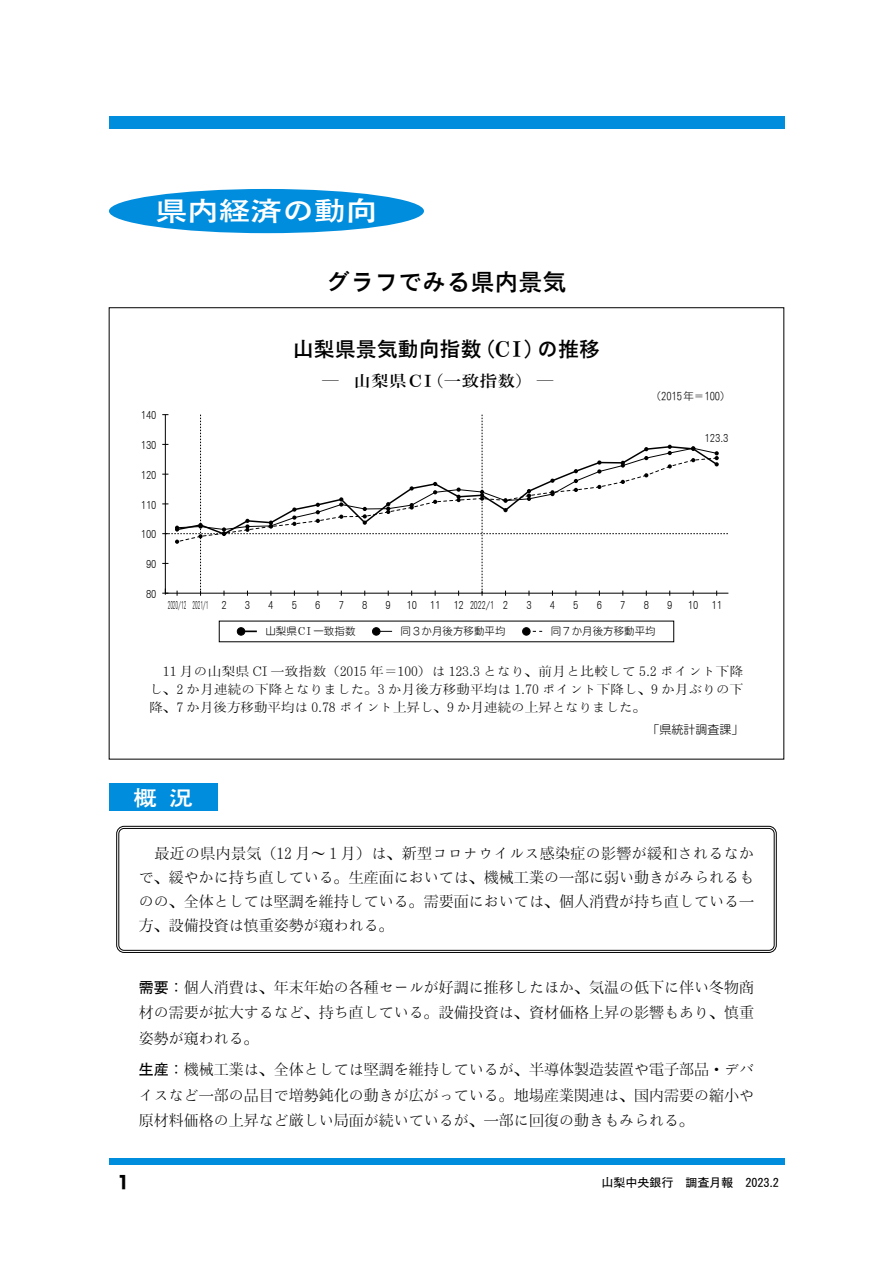
<style>
.page{position:relative;width:893px;height:1263px;background:#fff}
.page>*{position:absolute;margin:0;border:0;box-sizing:border-box;transform-origin:0 0}
.t1{font:27px "Motoya Gothic W4 90 msp RKSJ H";letter-spacing:-.02em;color:#fff;scale:1.2 1}
.t2{font:24px "Motoya Gothic W4 90 msp RKSJ H";color:#000}
.t3{font:21.6px "Motoya Gothic W4 90 msp RKSJ H";color:#fff;scale:1.11 1}
.t4{font:21px "Motoya Gothic W4 90 msp RKSJ H";color:#000}
.t5{font:18px "Mn Ip T6 M75";color:#000}
.t6{font:16.2px "Motoya Mincho W4 90 msp RKSJ H";color:#000;scale:1.11 1}
.t7{font:15px/25.5px "Motoya Mincho W2 90 msp RKSJ H";color:#000;text-align:justify}
.t8{font:12.6px/18px "Motoya Mincho W2 90 msp RKSJ H";color:#000;text-align:justify;scale:1.08 1}
.t9{font:12px "Motoya Gothic W3 90 msp RKSJ H";color:#000}
.t10{font:12px "Motoya Maru W2 90 msp RKSJ H";color:#000}
.t11{font:10.5px "Motoya Maru W2 90 msp RKSJ H";color:#000}
.t12{font:10.5px "Motoya Maru W2 90 msp RKSJ H";color:#000;scale:.5 1}
.t13{font:10.5px "Mn C2 M50";color:#000}
.t14{font:10.5px "Motoya Maru W2 90 msp RKSJ H";color:#000;scale:.75 1}
.s1{font-family:"Motoya Mincho W5 90 msp RKSJ H"}
.s2{font-family:"Motoya Cedar W2 90 msp RKSJ H"}
.s3{font-family:"Motoya Mincho W3 90 msp RKSJ H"}
.s4{font-family:"Mn Mr 2 M75"}
.s5{font-family:"Motoya Gothic W3 90 msp RKSJ H"}
</style>
<div class="page">
<div style="left:109px;top:189px;width:315px;height:44px;background:#008ddd;border-radius:50%"></div>
<div style="left:109px;top:783px;width:108px;height:28px;background:#008ddd"></div>
<div style="left:116px;top:826px;width:660px;height:127px;border:1px solid #000;border-radius:7px"></div>
<div style="left:119px;top:828px;width:655px;height:122px;border:1px solid #000;border-radius:5px"></div>
<svg style="left:162px;top:414px;width:566px;height:182px"></svg>
<svg style="left:245px;top:630px;width:12px;height:2px"></svg>
<div style="left:237px;top:628px;width:8px;height:7px;background:#000;border-radius:50%"></div>
<div style="left:237px;top:627px;width:8px;height:9px;border:1px solid #000;border-radius:50%"></div>
<svg style="left:380px;top:631px;width:12px;height:1px"></svg>
<div style="left:372px;top:628px;width:8px;height:7px;background:#000;border-radius:50%"></div>
<div style="left:372px;top:627px;width:8px;height:9px;border:1px solid #000;border-radius:50%"></div>
<div style="left:523px;top:628px;width:7px;height:7px;background:#000;border-radius:50%"></div>
<div style="left:522px;top:627px;width:9px;height:9px;border:1px solid #000;border-radius:50%"></div>
<div style="left:109px;top:117px;width:675px;height:12px;background:#008ddd"></div>
<div style="left:109px;top:1158px;width:675px;height:6px;background:#008ddd"></div>
<h1 class="t1" style="left:155px;top:198px;width:187px">県内経済の動向</h1>
<h2 class="t2" style="left:326px;top:270px;width:242px">グラフでみる県内景気</h2>
<h3 class="t4" style="left:293px;top:339px;width:309px">山梨県景気動向指数（<span class="s1">C I</span>）の推移</h3>
<p class="t11" style="left:141px;top:410px;width:17px">140</p>
<p class="t11" style="left:141px;top:440px;width:17px">130</p>
<p class="t11" style="left:141px;top:470px;width:17px">120</p>
<p class="t11" style="left:141px;top:499px;width:17px">110</p>
<p class="t11" style="left:141px;top:529px;width:17px">100</p>
<p class="t11" style="left:146px;top:559px;width:12px">90</p>
<p class="t11" style="left:146px;top:589px;width:12px">80</p>
<p class="t6" style="left:321px;top:373px;width:211px">― 山梨県 C I（一致指数）―</p>
<p class="t13" style="left:651px;top:391px;width:82px"><span class="s2">（</span>2015<span class="s2">年＝</span>100<span class="s2">）</span></p>
<p class="t11" style="left:705px;top:433px;width:25px">123.3</p>
<p class="t11" style="left:245px;top:599px;width:7px">3</p>
<p class="t11" style="left:526px;top:599px;width:7px">3</p>
<p class="t12" style="left:168px;top:599px;width:83px">2020/12 2021/1</p>
<p class="t11" style="left:453px;top:599px;width:12px">12</p>
<p class="t11" style="left:221px;top:599px;width:7px">2</p>
<p class="t14" style="left:470px;top:599px;width:34px">2022/1</p>
<p class="t11" style="left:711px;top:599px;width:12px">11</p>
<p class="t11" style="left:268px;top:599px;width:7px">4</p>
<p class="t11" style="left:315px;top:599px;width:7px">6</p>
<p class="t11" style="left:362px;top:599px;width:7px">8</p>
<p class="t11" style="left:386px;top:599px;width:7px">9</p>
<p class="t11" style="left:406px;top:599px;width:12px">10</p>
<p class="t11" style="left:430px;top:599px;width:12px">11</p>
<p class="t11" style="left:503px;top:599px;width:7px">2</p>
<p class="t11" style="left:550px;top:599px;width:7px">4</p>
<p class="t11" style="left:597px;top:599px;width:7px">6</p>
<p class="t11" style="left:644px;top:599px;width:7px">8</p>
<p class="t11" style="left:667px;top:599px;width:7px">9</p>
<p class="t11" style="left:688px;top:599px;width:12px">10</p>
<p class="t11" style="left:292px;top:599px;width:7px">5</p>
<p class="t11" style="left:573px;top:599px;width:7px">5</p>
<p class="t11" style="left:339px;top:599px;width:7px">7</p>
<p class="t11" style="left:620px;top:599px;width:7px">7</p>
<p class="t11" style="left:265px;top:626px;width:92px">山梨県<span class="s3">C I</span> 一致指数</p>
<p class="t11" style="left:401px;top:626px;width:106px">同<span class="s4">3</span>か月後方移動平均</p>
<p class="t11" style="left:551px;top:626px;width:106px">同<span class="s4">7</span>か月後方移動平均</p>
<p class="t8" style="left:149px;top:663px;width:551px">　11 月の山梨県 CI 一致指数（2015 年＝100）は 123.3 となり、前月と比較して 5.2 ポイント下降し、2 か月連続の下降となりました。3 か月後方移動平均は 1.70 ポイント下降し、9 か月ぶりの下降、7 か月後方移動平均は 0.78 ポイント上昇し、9 か月連続の上昇となりました。</p>
<p class="t10" style="left:647px;top:723px;width:97px">「県統計調査課」</p>
<h3 class="t3" style="left:133px;top:786px;width:56px">概況</h3>
<p class="t7" style="left:139px;top:841px;width:617px;line-height:24px">　最近の県内景気（12 月～ 1 月）は、新型コロナウイルス感染症の影響が緩和されるなかで、緩やかに持ち直している。生産面においては、機械工業の一部に弱い動きがみられるものの、全体としては堅調を維持している。需要面においては、個人消費が持ち直している一方、設備投資は慎重姿勢が窺われる。</p>
<p class="t7" style="left:139px;top:974px;width:617px"><span class="s5">需要</span>：個人消費は、年末年始の各種セールが好調に推移したほか、気温の低下に伴い冬物商材の需要が拡大するなど、持ち直している。設備投資は、資材価格上昇の影響もあり、慎重姿勢が窺われる。</p>
<p class="t7" style="left:139px;top:1057px;width:617px"><span class="s5">生産</span>：機械工業は、全体としては堅調を維持しているが、半導体製造装置や電子部品・デバイスなど一部の品目で増勢鈍化の動きが広がっている。地場産業関連は、国内需要の縮小や原材料価格の上昇など厳しい局面が続いているが、一部に回復の動きもみられる。</p>
<p class="t5" style="left:116px;top:1174px;width:15px">1</p>
<p class="t9" style="left:601px;top:1176px;width:179px">山梨中央銀行　調査月報　2023.2</p>
</div>
